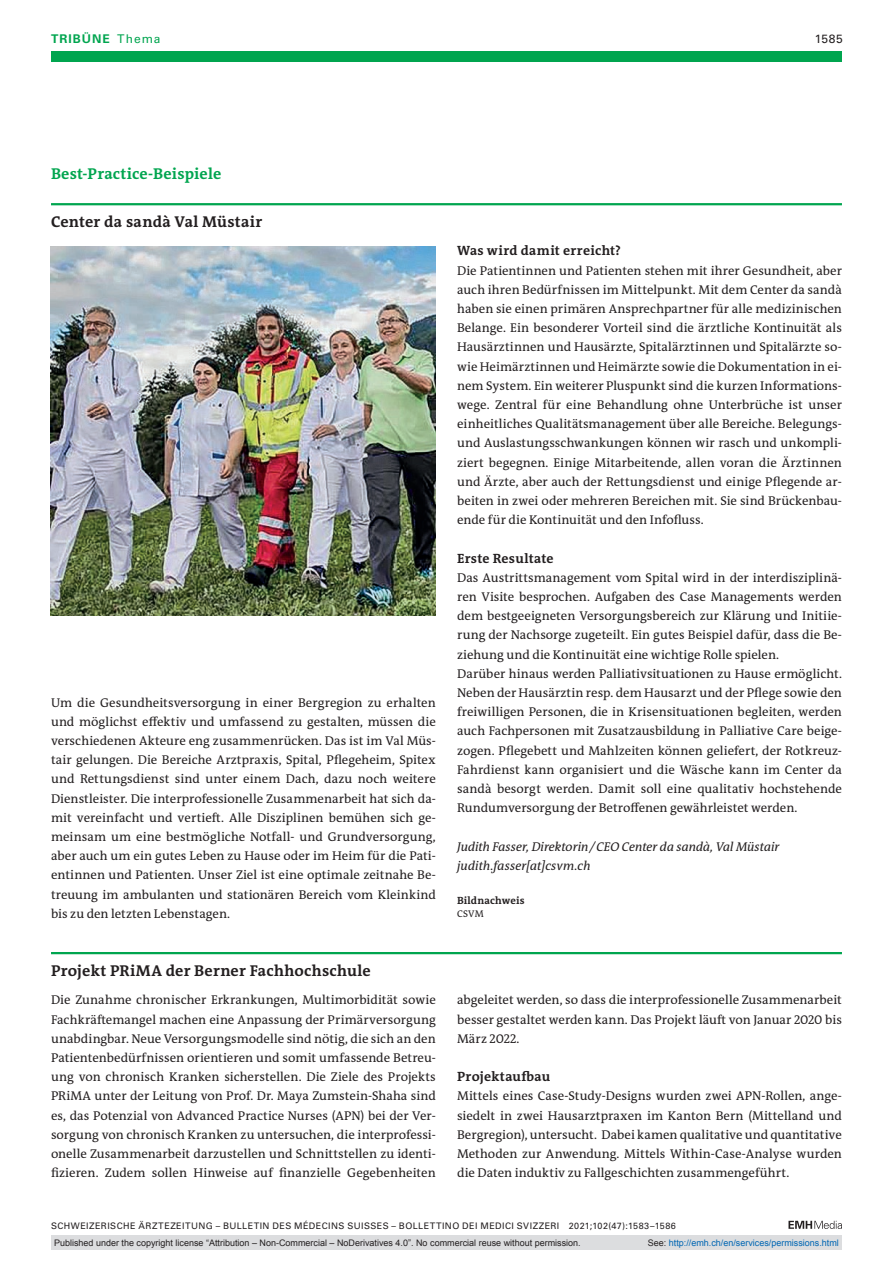
<style>
.page{position:relative;width:893px;height:1263px;background:#fff}
.page>*{position:absolute;margin:0;border:0;box-sizing:border-box;transform-origin:0 0}
.section-h1{font:700 15.75px "The Antiqua B W7";letter-spacing:.015em;color:#231f20}
.section-h1-2{font:700 15.75px "The Antiqua B W7";letter-spacing:.015em;color:#00a54f}
.section-h2{font:700 13.5px "The Antiqua B W7";letter-spacing:.02em;color:#231f20}
.section-pn{font:12.75px/19.2px "The Antiqua B W5 Plain";color:#231f20;text-align:justify}
.section-pn-2{font:italic 12.75px "The Antiqua B W5 Plain";letter-spacing:-.005em;color:#231f20}
.t1{font:700 12px "Univers LT Std";letter-spacing:.085em;color:#00a54f}
.t2{font:12px "Univers LT Std";color:#231f20}
.an-credits-title{font:700 10.5px "The Antiqua B W7";letter-spacing:.015em;color:#231f20}
.an-credits{font:9.75px "The Antiqua B W5 Plain";color:#231f20}
.t3{font:9px "Arial";color:#231f20}
.fusszeile{font:9px "Univers LT Std";letter-spacing:.05em;color:#231f20}
.t4{font:9px "Arial";color:#0066b3}
.s1{font-weight:400}
.s2{color:#231f20}
</style>
<div class="page">
<svg style="left:788px;top:1221px;width:54px;height:8px"></svg>
<div style="left:51px;top:51px;width:791px;height:11px;background:#00a54f"></div>
<hr style="left:51px;top:203px;width:791px;height:2px;background:#00a54f">
<img style="left:51px;top:246px;width:384px;height:370px">
<hr style="left:51px;top:952px;width:791px;height:2px;background:#00a54f">
<div style="left:51px;top:1235px;width:791px;height:15px;background:#dcdddf"></div>
<p class="t1" style="left:51px;top:31px;width:111px">TRIBÜNE <span class="s1">Thema</span></p>
<p class="t2" style="left:815px;top:31px;width:30px">1585</p>
<p class="section-h1-2" style="left:51px;top:163px;width:172px">Best-Practice-Beispiele</p>
<p class="section-h1" style="left:51px;top:211px;width:213px">Center da sandà Val Müstair</p>
<p class="section-pn" style="left:51px;top:693px;width:386px">Um die Gesundheitsversorgung in einer Bergregion zu erhalten und möglichst effektiv und umfassend zu gestalten, müssen die verschiedenen Akteure eng zusammenrücken. Das ist im Val Müs&shy;tair gelungen. Die Bereiche Arztpraxis, Spital, Pflegeheim, Spitex und Rettungsdienst sind unter einem Dach, dazu noch weitere Dienstleister. Die interprofessionelle Zusammenarbeit hat sich da&shy;mit vereinfacht und vertieft. Alle Disziplinen bemühen sich ge&shy;meinsam um eine bestmögliche Notfall- und Grundversorgung, aber auch um ein gutes Leben zu Hause oder im Heim für die Pati&shy;entinnen und Patienten. Unser Ziel ist eine optimale zeitnahe Be&shy;treuung im ambulanten und stationären Bereich vom Kleinkind bis zu den letzten Lebenstagen.</p>
<p class="section-h2" style="left:457px;top:242px;width:165px">Was wird damit erreicht?</p>
<p class="section-pn" style="left:457px;top:261px;width:386px">Die Patientinnen und Patienten stehen mit ihrer Gesundheit, aber auch ihren Bedürfnissen im Mittelpunkt. Mit dem Center da sandà haben sie einen primären Ansprechpartner für alle medizinischen Belange. Ein besonderer Vorteil sind die ärztliche Kontinuität als Hausärztinnen und Hausärzte, Spitalärztinnen und Spitalärzte so&shy;wie Heimärztinnen und Heimärzte sowie die Dokumentation in ei&shy;nem System. Ein weiterer Pluspunkt sind die kurzen Informations&shy;wege. Zentral für eine Behandlung ohne Unterbrüche ist unser einheitliches Qualitätsmanagement über alle Bereiche. Belegungs&shy;und Auslastungsschwankungen können wir rasch und unkompli&shy;ziert begegnen. Einige Mitarbeitende, allen voran die Ärztinnen und Ärzte, aber auch der Rettungsdienst und einige Pflegende ar&shy;beiten in zwei oder mehreren Bereichen mit. Sie sind Brückenbau&shy;ende für die Kontinuität und den Infofluss.</p>
<p class="section-h2" style="left:457px;top:549px;width:98px">Erste Resultate</p>
<p class="section-pn" style="left:457px;top:568px;width:386px">Das Austrittsmanagement vom Spital wird in der interdisziplinä&shy;ren Visite besprochen. Aufgaben des Case Managements werden dem bestgeeigneten Versorgungsbereich zur Klärung und Initiie&shy;rung der Nachsorge zugeteilt. Ein gutes Beispiel dafür, dass die Be&shy;ziehung und die Kontinuität eine wichtige Rolle spielen.</p>
<p class="section-pn" style="left:457px;top:664px;width:386px">Darüber hinaus werden Palliativsituationen zu Hause ermöglicht.<br>Neben der Hausärztin resp. dem Hausarzt und der Pflege sowie den freiwilligen Personen, die in Krisensituationen begleiten, werden auch Fachpersonen mit Zusatzausbildung in Palliative Care beige&shy;zogen. Pflegebett und Mahlzeiten können geliefert, der Rotkreuz-Fahrdienst kann organisiert und die Wäsche kann im Center da sandà besorgt werden. Damit soll eine qualitativ hochstehende Rundumversorgung der Betroffenen gewährleistet werden.</p>
<p class="section-pn-2" style="left:457px;top:838px;width:324px">Judith Fasser, Direktorin/CEO Center da sandà, Val Müstair</p>
<p class="section-pn-2" style="left:457px;top:857px;width:135px">judith.fasser[at]csvm.ch</p>
<p class="an-credits-title" style="left:457px;top:893px;width:69px">Bildnachweis</p>
<p class="an-credits" style="left:457px;top:908px;width:28px">CSVM</p>
<p class="section-h1" style="left:51px;top:960px;width:321px">Projekt PRiMA der Berner Fachhochschule</p>
<p class="section-pn" style="left:51px;top:990px;width:386px">Die Zunahme chronischer Erkrankungen, Multimorbidität sowie Fachkräftemangel machen eine Anpassung der Primärversorgung unabdingbar. Neue Versorgungsmodelle sind nötig, die sich an den Patientenbedürfnissen orientieren und somit umfassende Betreu&shy;ung von chronisch Kranken sicherstellen. Die Ziele des Projekts PRiMA unter der Leitung von Prof. Dr. Maya Zumstein-Shaha sind es, das Potenzial von Advanced Practice Nurses (APN) bei der Ver&shy;sorgung von chronisch Kranken zu untersuchen, die interprofessi&shy;onelle Zusammenarbeit darzustellen und Schnittstellen zu identi&shy;fizieren. Zudem sollen Hinweise auf finanzielle Gegebenheiten</p>
<p class="section-pn" style="left:457px;top:990px;width:386px">abgeleitet werden, so dass die interprofessionelle Zusammenarbeit besser gestaltet werden kann. Das Projekt läuft von Januar 2020 bis März 2022.</p>
<p class="section-h2" style="left:457px;top:1068px;width:95px">Projektaufbau</p>
<p class="section-pn" style="left:457px;top:1086px;width:386px">Mittels eines Case-Study-Designs wurden zwei APN-Rollen, ange&shy;siedelt in zwei Hausarztpraxen im Kanton Bern (Mittelland und Bergregion), untersucht. Dabei kamen qualitative und quantitative Methoden zur Anwendung. Mittels Within-Case-Analyse wurden die Daten induktiv zu Fallgeschichten zusammengeführt.</p>
<p class="fusszeile" style="left:51px;top:1220px;width:626px">SCHWEIZERISCHE ÄRZTEZEITUNG – BULLETIN DES MÉDECINS SUISSES – BOLLETTINO DEI MEDICI SVIZZERI 2021;102(47):1583–1586</p>
<p class="t3" style="left:54px;top:1237px;width:528px">Published under the copyright license “Attribution – Non-Commercial – NoDerivatives 4.0”. No commercial reuse without permission.</p>
<p class="t4" style="left:648px;top:1237px;width:193px"><span class="s2">See:</span> http://emh.ch/en/services/permissions.html</p>
</div>
